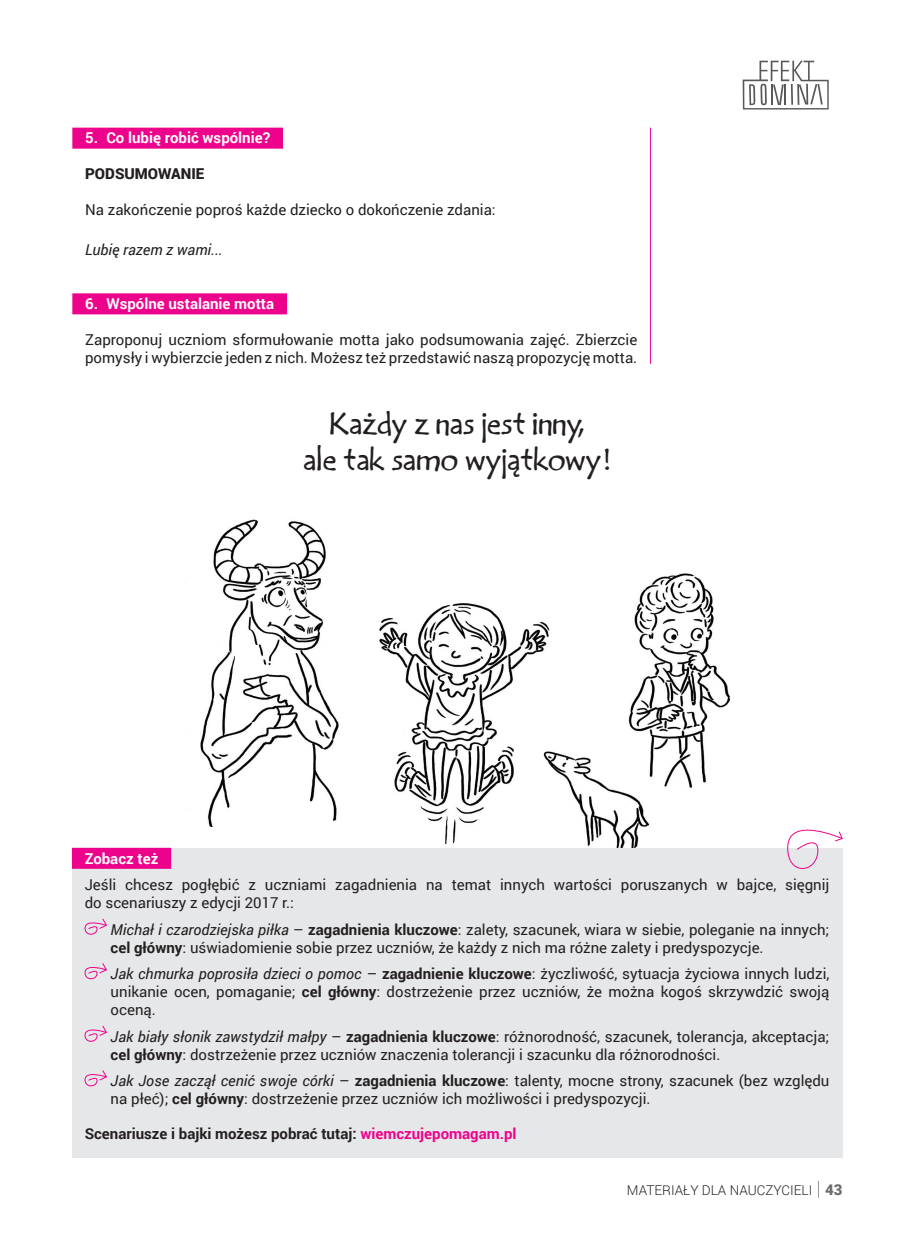
<style>
.page{position:relative;width:915px;height:1251px;background:#fff}
.page>*{position:absolute;margin:0;border:0;box-sizing:border-box;transform-origin:0 0}
.t1{font:27px/36px "Handy EFN";color:#231f20;text-align:center}
.t2{font:15px/18px "Roboto";color:#231f20}
.t3{font:700 15px "Roboto";color:#231f20}
.t4{font:700 15px "Roboto";color:#fff}
.t5{font:italic 15px "Roboto";color:#231f20}
.t6{font:900 15px "Roboto";color:#231f20}
.t7{font:300 13.5px "Roboto";color:#231f20}
.s1{font-weight:700;color:#fff}
.s2{font-style:italic}
.s3{font-weight:700}
.s4{color:#ed028c}
.s5{font-weight:100;font-size:19.5px}
.s6{font-weight:900;font-size:15px;color:#6c6d70}
</style>
<div class="page">
<svg style="left:742px;top:61px;width:86px;height:48px"></svg>
<img style="left:200px;top:519px;width:531px;height:329px">
<div style="left:72px;top:128px;width:211px;height:21px;background:#ed028c"></div>
<div style="left:72px;top:293px;width:215px;height:21px;background:#ed028c"></div>
<hr style="left:649px;top:128px;width:1px;height:236px;background:#ed028c">
<div style="left:72px;top:848px;width:770px;height:309px;background:#e6e7e9"></div>
<div style="left:72px;top:847px;width:99px;height:21px;background:#ed028c"></div>
<svg style="left:84px;top:918px;width:23px;height:17px"></svg>
<svg style="left:84px;top:963px;width:23px;height:17px"></svg>
<svg style="left:84px;top:1025px;width:23px;height:17px"></svg>
<svg style="left:84px;top:1070px;width:23px;height:17px"></svg>
<svg style="left:787px;top:829px;width:55px;height:40px"></svg>
<p class="t4" style="left:85px;top:127px;width:186px">5. Co lubię robić wspólnie?</p>
<p class="t6" style="left:85px;top:163px;width:121px">PODSUMOWANIE</p>
<p class="t2" style="left:85px;top:200px;width:412px">Na zakończenie poproś każde dziecko o dokończenie zdania:</p>
<p class="t5" style="left:85px;top:239px;width:139px">Lubię razem z wami...</p>
<p class="t4" style="left:85px;top:293px;width:191px">6. Wspólne ustalanie motta</p>
<p class="t2" style="left:85px;top:330px;width:553px">Zaproponuj uczniom sformułowanie motta jako podsumowania zajęć. Zbierzcie pomysły i wybierzcie jeden z nich. Możesz też przedstawić naszą propozycję motta.</p>
<p class="t1" style="left:303px;top:407px;width:311px">Każdy z nas jest inny,<br>ale tak samo wyjątkowy!</p>
<p class="t2" style="left:85px;top:844px;width:746px;line-height:26.5px"><span class="s1">Zobacz też<br></span>Jeśli chcesz pogłębić z uczniami zagadnienia na temat innych wartości poruszanych w bajce, sięgnij</p>
<p class="t2" style="left:111px;top:888px;width:720px;line-height:26.5px;text-indent:-26px">do scenariuszy z edycji 2017 r.:<br><span class="s2">Michał i czarodziejska piłka</span> – <span class="s3">zagadnienia kluczowe</span>: zalety, szacunek, wiara w siebie, poleganie na innych;</p>
<p class="t2" style="left:111px;top:933px;width:720px;line-height:26.5px"><span class="s3">cel główny</span>: uświadomienie sobie przez uczniów, że każdy z nich ma różne zalety i predyspozycje.<br><span class="s2">Jak chmurka poprosiła dzieci o pomoc</span> – <span class="s3">zagadnienie kluczowe</span>: życzliwość, sytuacja życiowa innych ludzi,</p>
<p class="t2" style="left:111px;top:982px;width:720px">unikanie ocen, pomaganie; <span class="s3">cel główny</span>: dostrzeżenie przez uczniów, że można kogoś skrzywdzić swoją oceną.</p>
<p class="t2" style="left:111px;top:1026px;width:720px"><span class="s2">Jak biały słonik zawstydził małpy</span> – <span class="s3">zagadnienia kluczowe</span>: różnorodność, szacunek, tolerancja, akceptacja; <span class="s3">cel główny</span>: dostrzeżenie przez uczniów znaczenia tolerancji i szacunku dla różnorodności.</p>
<p class="t2" style="left:111px;top:1071px;width:720px"><span class="s2">Jak Jose zaczął cenić swoje córki</span> – <span class="s3">zagadnienia kluczowe</span>: talenty, mocne strony, szacunek (bez względu na płeć); <span class="s3">cel główny</span>: dostrzeżenie przez uczniów ich możliwości i predyspozycji.</p>
<p class="t3" style="left:85px;top:1123px;width:433px">Scenariusze i bajki możesz pobrać tutaj: <span class="s4">wiemczujepomagam.pl</span></p>
<p class="t7" style="left:626px;top:1180px;width:217px">MATERIAŁY DLA NAUCZYCIELI <span class="s5">|</span> <span class="s6">43</span></p>
</div>
